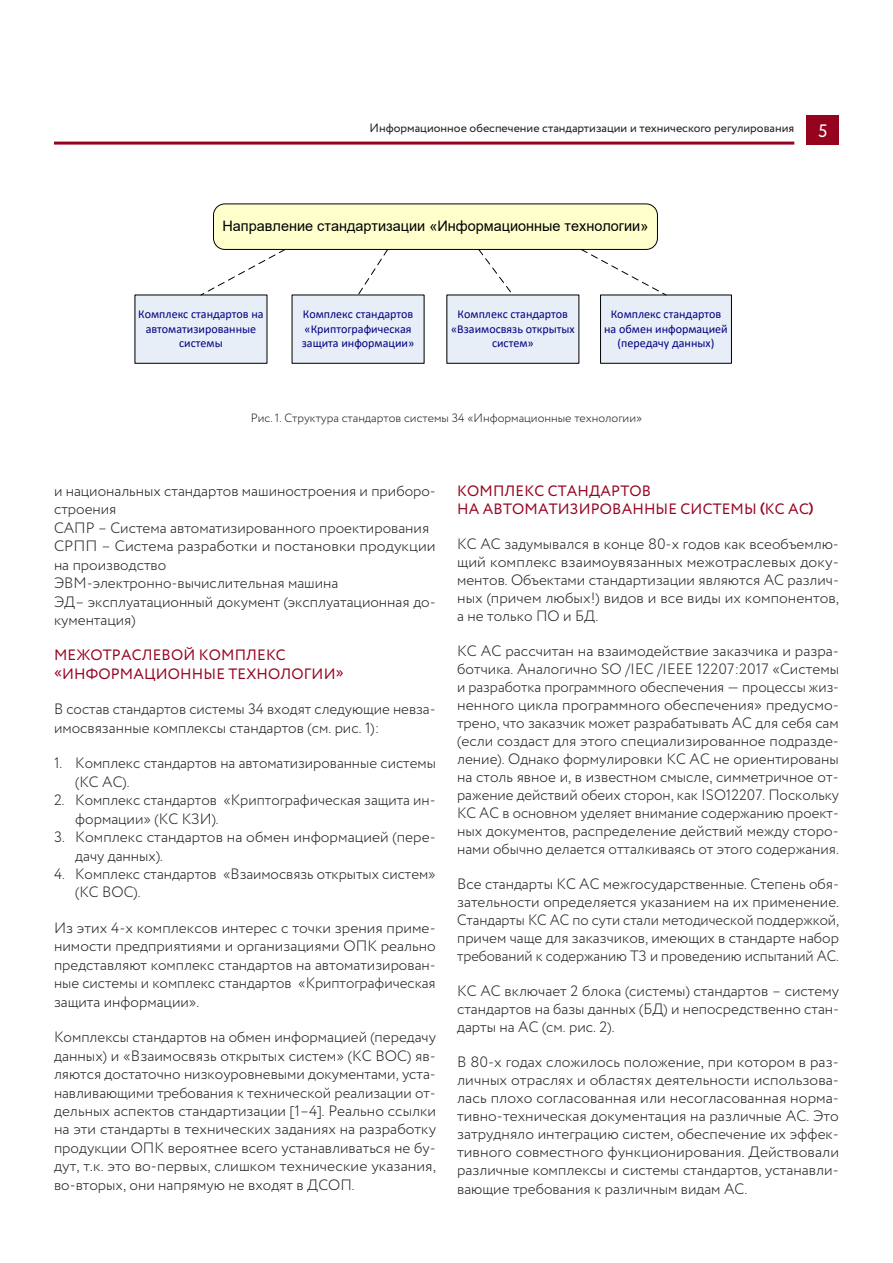
<style>
.page{position:relative;width:893px;height:1263px;background:#fff}
.page>*{position:absolute;margin:0;border:0;box-sizing:border-box;transform-origin:0 0}
.t1{font:18px "Circe";color:#fff}
.основной_текст{font:300 15px/18px "Circe";color:#231f20}
.Заголовок_2{font:15px/18.5px "Circe";letter-spacing:.01em;color:#96031f}
.основной_текст-2{font:300 15px/18.5px "Circe";color:#231f20;scale:1.04 1}
.t2{font:14.4px "Arial";color:#000}
.t3{font:12px/14.4px "Calibri";color:#000080;text-align:center}
.t4{font:12px "Circe";color:#231f20}
.основной_текст-3{font:300 12px "Circe";color:#231f20}
.s1{font-weight:700}
</style>
<div class="page">
<div style="left:806px;top:115px;width:33px;height:30px;background:#96031f"></div>
<hr style="left:54px;top:142px;width:740px;height:3px;background:#96031f">
<div style="left:135px;top:295px;width:132px;height:68px;background:#e8eef7"></div>
<div style="left:292px;top:295px;width:132px;height:68px;background:#e8eef7"></div>
<div style="left:447px;top:295px;width:132px;height:68px;background:#e8eef7"></div>
<div style="left:600px;top:295px;width:131px;height:68px;background:#e8eef7"></div>
<div style="left:213px;top:204px;width:444px;height:45px;background:#ffc;border-radius:11px"></div>
<div style="left:213px;top:204px;width:445px;height:46px;border:1px solid #000;border-radius:11px"></div>
<svg style="left:477px;top:248px;width:37px;height:48px"></svg>
<svg style="left:357px;top:248px;width:32px;height:48px"></svg>
<svg style="left:200px;top:248px;width:86px;height:48px"></svg>
<svg style="left:580px;top:248px;width:87px;height:48px"></svg>
<p class="t4" style="left:369px;top:120px;width:426px">Информационное обеспечение стандартизации и технического регулирования</p>
<p class="t1" style="left:818px;top:119px;width:11px">5</p>
<p class="t2" style="left:223px;top:216px;width:427px">Направление стандартизации «Информационные технологии»</p>
<p class="t3" style="left:138px;top:307px;width:127px">Комплекс стандартов на автоматизированные системы</p>
<p class="t3" style="left:302px;top:307px;width:114px;text-align:left">Комплекс стандартов «Криптографическая защита информации»</p>
<p class="t3" style="left:451px;top:307px;width:125px">Комплекс стандартов «Взаимосвязь открытых систем»</p>
<p class="t3" style="left:604px;top:307px;width:125px">Комплекс стандартов на обмен информацией (передачу данных)</p>
<p class="основной_текст-3" style="left:251px;top:410px;width:393px">Рис. 1. Структура стандартов системы 34 «Информационные технологии»</p>
<p class="основной_текст" style="left:54px;top:482px;width:383px;line-height:18.5px">и национальных стандартов машиностроения и приборо&shy;строения</p>
<p class="основной_текст" style="left:54px;top:519px;width:377px">САПР – Система автоматизированного проектирования</p>
<p class="основной_текст-2" style="left:54px;top:537px;width:368px">СРПП – Система разработки и постановки продукции на производство</p>
<p class="основной_текст" style="left:54px;top:574px;width:286px">ЭВМ-электронно-вычислительная машина</p>
<p class="основной_текст" style="left:54px;top:593px;width:383px;line-height:18.5px">ЭД– эксплуатационный документ (эксплуатационная до&shy;кументация)</p>
<p class="Заголовок_2" style="left:54px;top:647px;width:291px">МЕЖОТРАСЛЕВОЙ КОМПЛЕКС «ИНФОРМАЦИОННЫЕ ТЕХНОЛОГИИ»</p>
<p class="основной_текст" style="left:54px;top:700px;width:383px;line-height:18.5px">В состав стандартов системы 34 входят следующие невза&shy;имосвязанные комплексы стандартов (см. рис. 1):</p>
<p class="основной_текст" style="left:75px;top:754px;width:362px;line-height:18.5px;text-indent:-21px">1. Комплекс стандартов на автоматизированные системы (КС АС).</p>
<p class="основной_текст" style="left:75px;top:791px;width:362px;line-height:18.5px;text-indent:-21px">2. Комплекс стандартов «Криптографическая защита ин&shy;формации» (КС КЗИ).</p>
<p class="основной_текст" style="left:75px;top:828px;width:362px;line-height:18.5px;text-indent:-21px">3. Комплекс стандартов на обмен информацией (пере&shy;дачу данных).</p>
<p class="основной_текст" style="left:75px;top:865px;width:362px;line-height:18.5px;text-indent:-21px">4. Комплекс стандартов «Взаимосвязь открытых систем» (КС ВОС).</p>
<p class="основной_текст" style="left:54px;top:919px;width:383px;line-height:18.5px;text-align:justify">Из этих 4-х комплексов интерес с точки зрения приме&shy;нимости предприятиями и организациями ОПК реально представляют комплекс стандартов на автоматизирован&shy;ные системы и комплекс стандартов «Криптографическая защита информации».</p>
<p class="основной_текст" style="left:54px;top:1028px;width:384px;line-height:18.5px;text-align:justify">Комплексы стандартов на обмен информацией (передачу данных) и «Взаимосвязь открытых систем» (КС ВОС) яв&shy;ляются достаточно низкоуровневыми документами, уста&shy;навливающими требования к технической реализации от&shy;дельных аспектов стандартизации [1–4]. Реально ссылки на эти стандарты в технических заданиях на разработку продукции ОПК вероятнее всего устанавливаться не бу&shy;дут, т.к. это во-первых, слишком технические указания, во-вторых, они напрямую не входят в ДСОП.</p>
<p class="Заголовок_2" style="left:457px;top:482px;width:358px">КОМПЛЕКС СТАНДАРТОВ<br>НА АВТОМАТИЗИРОВАННЫЕ СИСТЕМЫ <span class="s1">(</span>КС АС<span class="s1">)</span></p>
<p class="основной_текст" style="left:457px;top:535px;width:383px;text-align:justify">КС АС задумывался в конце 80-х годов как всеобъемлю&shy;щий комплекс взаимоувязанных межотраслевых доку&shy;ментов. Объектами стандартизации являются АС различ&shy;ных (причем любых!) видов и все виды их компонентов, а не только ПО и БД.</p>
<p class="основной_текст" style="left:457px;top:642px;width:383px;text-align:justify">КС АС рассчитан на взаимодействие заказчика и разра&shy;ботчика. Аналогично SO /IEC /IEEE 12207:2017 «Системы и разработка программного обеспечения — процессы жиз&shy;ненного цикла программного обеспечения» предусмо&shy;трено, что заказчик может разрабатывать АС для себя сам (если создаст для этого специализированное подразде&shy;ление). Однако формулировки КС АС не ориентированы на столь явное и, в известном смысле, симметричное от&shy;ражение действий обеих сторон, как ISO12207. Поскольку КС АС в основном уделяет внимание содержанию проект&shy;ных документов, распределение действий между сторо&shy;нами обычно делается отталкиваясь от этого содержания.</p>
<p class="основной_текст" style="left:457px;top:876px;width:383px;text-align:justify">Все стандарты КС АС межгосударственные. Степень обя&shy;зательности определяется указанием на их применение.<br>Стандарты КС АС по сути стали методической поддержкой, причем чаще для заказчиков, имеющих в стандарте набор требований к содержанию ТЗ и проведению испытаний АС.</p>
<p class="основной_текст" style="left:457px;top:983px;width:383px;text-align:justify">КС АС включает 2 блока (системы) стандартов – систему стандартов на базы данных (БД) и непосредственно стан&shy;дарты на АС (см. рис. 2).</p>
<p class="основной_текст" style="left:457px;top:1054px;width:383px;text-align:justify">В 80-х годах сложилось положение, при котором в раз&shy;личных отраслях и областях деятельности использова&shy;лась плохо согласованная или несогласованная норма&shy;тивно-техническая документация на различные АС. Это затрудняло интеграцию систем, обеспечение их эффек&shy;тивного совместного функционирования. Действовали различные комплексы и системы стандартов, устанавли&shy;вающие требования к различным видам АС.</p>
</div>
